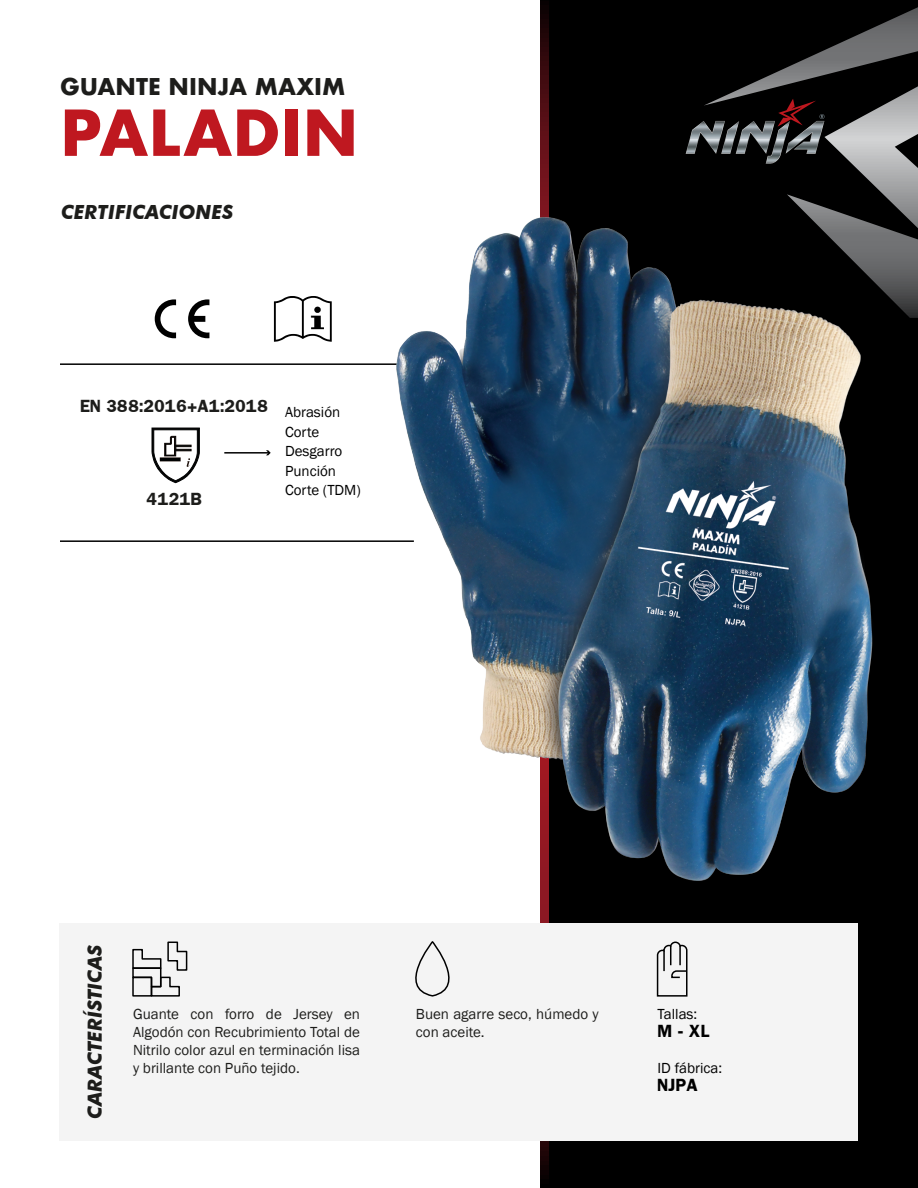
<style>
.page{position:relative;width:918px;height:1188px;background:#fff}
.page>*{position:absolute;margin:0;border:0;box-sizing:border-box;transform-origin:0 0}
.t1{font:700 61.5px "Futura";color:#bf1820}
.t2{font:700 22.5px "Futura";color:#1d1d1b}
.t3{font:italic 700 19.5px "Futura BT";color:#1d1d1b}
.t4{font:15px/18px "Franklin Gothic";color:#1d1d1b;text-align:justify}
.t5{font:15px/19.5px "Franklin Gothic";color:#000}
.t6{font:700 15px "Franklin";color:#1d1d1b}
.t7{font:700 15px "Franklin";color:#000}
.s1{font-family:"Franklin Gothic";font-weight:400;color:#000}
</style>
<div class="page">
<svg style="left:541px;top:0;width:8px;height:1188px;background:#4d0e14"></svg>
<div style="left:549px;top:0;width:369px;height:1188px;background:#000"></div>
<svg style="left:686px;top:7px;width:232px;height:311px"></svg>
<svg style="left:274px;top:296px;width:58px;height:46px"></svg>
<svg style="left:155px;top:299px;width:21px;height:39px"></svg>
<svg style="left:188px;top:299px;width:21px;height:39px"></svg>
<hr style="left:60px;top:363px;width:354px;height:2px;background:#000">
<hr style="left:224px;top:452px;width:45px;height:2px;background:#000">
<svg style="left:266px;top:450px;width:5px;height:5px"></svg>
<svg style="left:151px;top:427px;width:49px;height:56px"></svg>
<hr style="left:60px;top:540px;width:354px;height:2px;background:#000">
<img style="left:396px;top:218px;width:481px;height:663px">
<div style="left:59px;top:923px;width:799px;height:217px;background:#f4f4f4"></div>
<svg style="left:656px;top:941px;width:32px;height:56px"></svg>
<svg style="left:132px;top:941px;width:56px;height:56px"></svg>
<div style="left:132px;top:977px;width:20px;height:20px;border:2px solid #000"></div>
<svg style="left:415px;top:941px;width:35px;height:56px"></svg>
<h2 class="t2" style="left:60px;top:70px;width:287px">GUANTE NINJA MAXIM</h2>
<h1 class="t1" style="left:60px;top:88px;width:300px">PALADIN</h1>
<h3 class="t3" style="left:61px;top:201px;width:174px">CERTIFICACIONES</h3>
<p class="t6" style="left:80px;top:396px;width:262px">EN 388:2016+A1:2018 <span class="s1">Abrasión</span></p>
<p class="t5" style="left:285px;top:422px;width:77px">Corte<br>Desgarro<br>Punción<br>Corte (TDM)</p>
<p class="t6" style="left:146px;top:489px;width:57px">4121B</p>
<h3 class="t3" style="left:83px;top:1119px;width:175px;rotate:-90deg">CARACTERÍSTICAS</h3>
<p class="t4" style="left:416px;top:1006px;width:184px">Buen agarre seco, húmedo y con aceite.</p>
<p class="t4" style="left:133px;top:1006px;width:229px">Guante con forro de Jersey en Algodón con Recubrimiento Total de Nitrilo color azul en terminación lisa y brillante con Puño tejido.</p>
<p class="t5" style="left:658px;top:1005px;width:41px">Tallas:</p>
<p class="t7" style="left:658px;top:1021px;width:54px">M - XL</p>
<p class="t5" style="left:658px;top:1059px;width:66px">ID fábrica:</p>
<p class="t7" style="left:658px;top:1075px;width:42px">NJPA</p>
</div>
